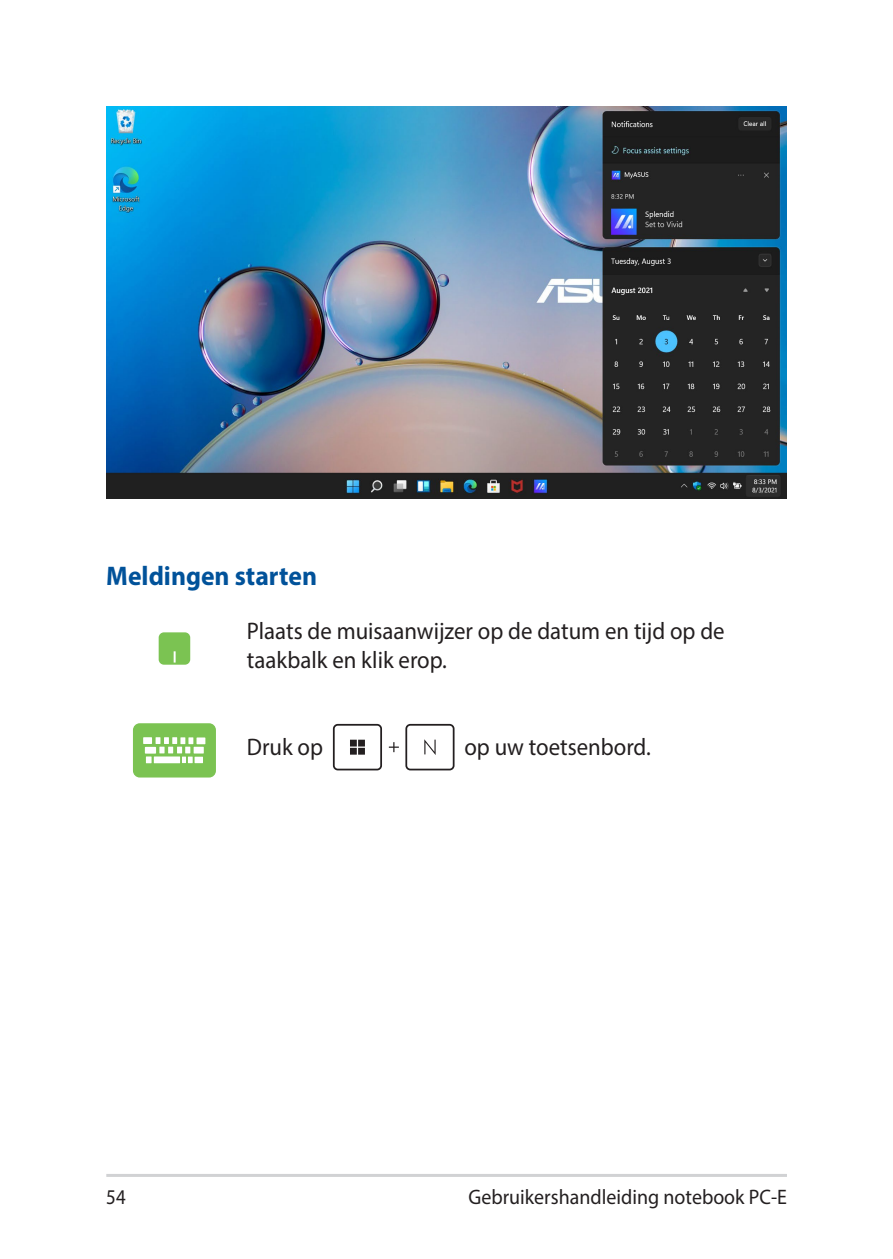
<style>
.page{position:relative;width:893px;height:1259px;background:#fff}
.page>*{position:absolute;margin:0;border:0;box-sizing:border-box;transform-origin:0 0}
.t1{font:700 27px "Myriad Pro";color:#01529a;scale:.95 1}
.t2{font:24px/28.8px "Myriad Pro";color:#231f20;scale:.95 1}
.t3{font:21px "Myriad Pro";color:#231f20;scale:.95 1}
.t4{font:21px "Myriad Pro";color:#231f20;scale:.9 1}
</style>
<div class="page">
<hr style="left:106px;top:1174px;width:681px;height:3px;background:#d1d2d4">
<div style="left:159px;top:632px;width:31px;height:32px;background:#7bc352;border-radius:5px"></div>
<svg style="left:174px;top:651px;width:2px;height:11px"></svg>
<div style="left:134px;top:724px;width:81px;height:52px;background:#7bc352;border-radius:6px"></div>
<div style="left:133px;top:723px;width:83px;height:54px;border:2px solid #7bc352;border-radius:6px"></div>
<div style="left:197px;top:737px;width:8px;height:7px;background:#fff"></div>
<div style="left:145px;top:747px;width:11px;height:6px;background:#fff"></div>
<div style="left:146px;top:756px;width:6px;height:7px;background:#fff"></div>
<div style="left:154px;top:756px;width:26px;height:7px;background:#fff"></div>
<div style="left:194px;top:747px;width:10px;height:6px;background:#fff"></div>
<svg style="left:156px;top:737px;width:37px;height:26px"></svg>
<div style="left:195px;top:756px;width:8px;height:7px;background:#fff"></div>
<div style="left:143px;top:737px;width:9px;height:7px;background:#fff"></div>
<div style="left:405px;top:724px;width:49px;height:46px;border:2px solid #231f20;border-radius:4px"></div>
<svg style="left:389px;top:742px;width:10px;height:10px"></svg>
<div style="left:333px;top:724px;width:49px;height:46px;border:2px solid #231f20;border-radius:4px"></div>
<svg style="left:424px;top:739px;width:12px;height:16px"></svg>
<div style="left:350px;top:748px;width:7px;height:6px;background:#231f20"></div>
<div style="left:358px;top:739px;width:7px;height:7px;background:#231f20"></div>
<div style="left:350px;top:739px;width:7px;height:7px;background:#231f20"></div>
<div style="left:358px;top:748px;width:7px;height:6px;background:#231f20"></div>
<img style="left:106px;top:106px;width:681px;height:393px">
<p class="t1" style="left:106px;top:558px;width:223px">Meldingen starten</p>
<p class="t2" style="left:247px;top:616px;width:504px">Plaats de muisaanwijzer op de datum en tijd op de taakbalk en klik erop.</p>
<p class="t2" style="left:247px;top:732px;width:82px">Druk op</p>
<p class="t2" style="left:464px;top:732px;width:198px">op uw toetsenbord.</p>
<p class="t4" style="left:106px;top:1184px;width:23px">54</p>
<p class="t3" style="left:468px;top:1184px;width:337px">Gebruikershandleiding notebook PC-E</p>
</div>
